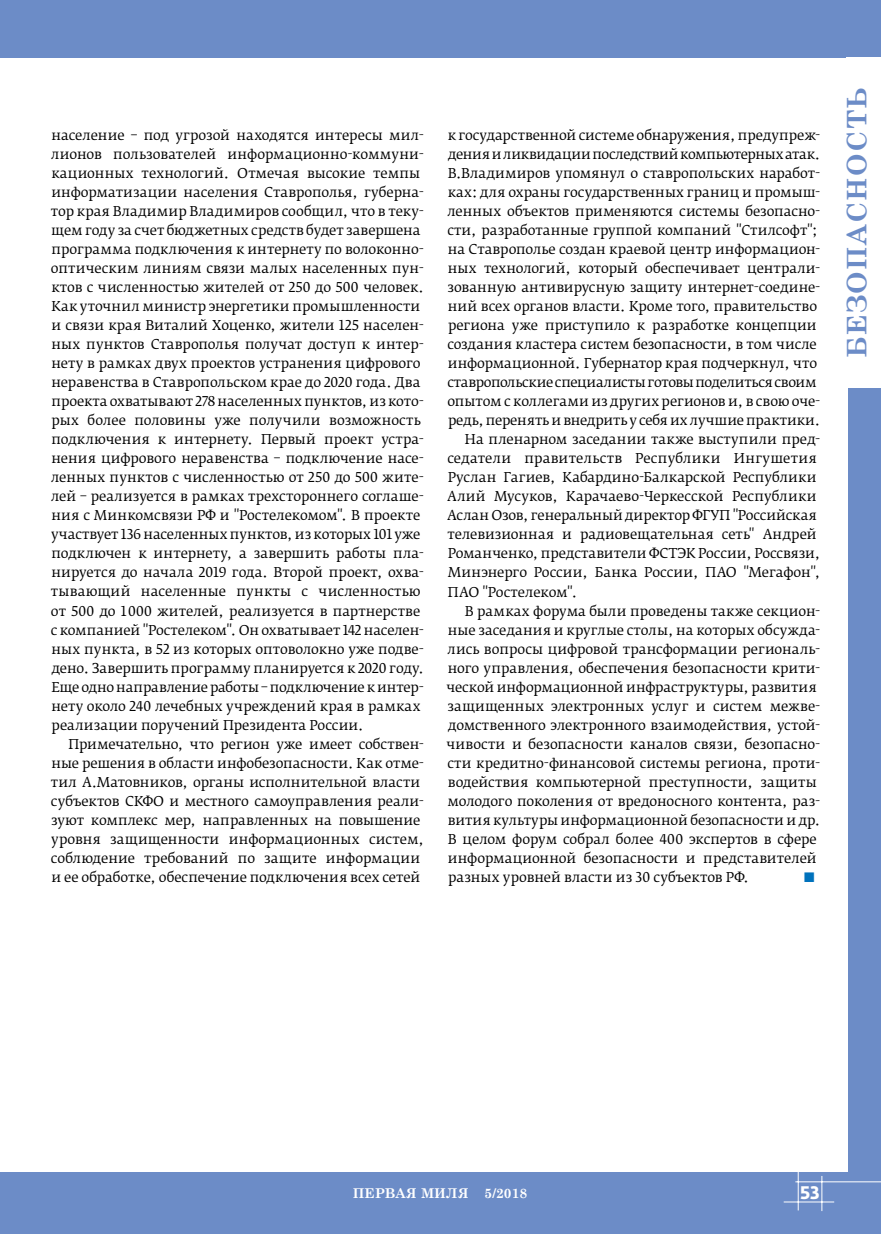
<style>
.page{position:relative;width:881px;height:1234px;background:#fff}
.page>*{position:absolute;margin:0;border:0;box-sizing:border-box;transform-origin:0 0}
.t1{font:700 27px "Century Schoolbook";letter-spacing:.05em;color:#6c8cc7}
.t2{font:700 18px "Fedra Sans Pro";color:#fff}
.t3{font:13.5px/19px "Fedra Serif B Pro";letter-spacing:-.005em;color:#000}
.t4{font:13.5px "Fedra Serif B Pro";letter-spacing:-.03em;color:#000}
.t5{font:13.5px "Fedra Serif B Pro";letter-spacing:.015em;color:#000}
.t6{font:700 13.5px "Century Schoolbook";color:#fff}
.t7{font:13.5px "Fedra Serif B Pro";color:#0072bc}
</style>
<div class="page">
<div style="left:0;top:0;width:880px;height:57px;background:#6c8cc7"></div>
<div style="left:0;top:1172px;width:880px;height:61px;background:#6c8cc7"></div>
<div style="left:847px;top:0;width:33px;height:1233px;background:#6c8cc7"></div>
<hr style="left:783px;top:1201px;width:50px;height:1px;background:#fff">
<hr style="left:797px;top:1171px;width:1px;height:39px;background:#fff">
<hr style="left:821px;top:1175px;width:1px;height:35px;background:#fff">
<hr style="left:795px;top:1181px;width:85px;height:1px;background:#fff">
<div style="left:846px;top:57px;width:34px;height:330px;background:#fff"></div>
<p class="t3" style="left:51px;top:125px;width:374px">население – под угрозой находятся интересы мил&shy;лионов пользователей информационно-коммуни&shy;кационных технологий. Отмечая высокие темпы информатизации населения Ставрополья, губерна&shy;тор края Владимир Владимиров сообщил, что в теку&shy;щем году за счет бюджетных средств будет завершена программа подключения к интернету по волоконно&shy;оптическим линиям связи малых населенных пун&shy;ктов с численностью жителей от 250 до 500 человек.<br>Как уточнил министр энергетики промышленности и связи края Виталий Хоценко, жители 125 населен&shy;ных пунктов Ставрополья получат доступ к интер&shy;нету в рамках двух проектов устранения цифрового неравенства в Ставропольском крае до 2020 года. Два проекта охватывают 278 населенных пунктов, из кото&shy;рых более половины уже получили возможность подключения к интернету. Первый проект устра&shy;нения цифрового неравенства – подключение насе&shy;ленных пунктов с численностью от 250 до 500 жите&shy;лей – реализуется в рамках трехстороннего соглаше&shy;ния с Минкомсвязи РФ и "Ростелекомом". В проекте участвует 136 населенных пунктов, из которых 101 уже подключен к интернету, а завершить работы пла&shy;нируется до начала 2019 года. Второй проект, охва&shy;тывающий населенные пункты с численностью от 500 до 1000 жителей, реализуется в партнерстве с компанией "Ростелеком". Он охватывает 142 населен&shy;ных пункта, в 52 из которых оптоволокно уже подве&shy;дено. Завершить программу планируется к 2020 году.<br>Еще одно направление работы – подключение к интер&shy;нету около 240 лечебных учреждений края в рамках реализации поручений Президента России.</p>
<p class="t3" style="left:51px;top:734px;width:374px;text-indent:18px">Примечательно, что регион уже имеет собствен&shy;ные решения в области инфобезопасности. Как отме&shy;тил А.Матовников, органы исполнительной власти субъектов СКФО и местного самоуправления реали&shy;зуют комплекс мер, направленных на повышение уровня защищенности информационных систем, соблюдение требований по защите информации и ее обработке, обеспечение подключения всех сетей</p>
<p class="t3" style="left:447px;top:125px;width:374px">к государственной системе обнаружения, предупреж-</p>
<p class="t4" style="left:448px;top:145px;width:373px">дения и ликвидации последствий компьютерных атак.</p>
<p class="t3" style="left:447px;top:163px;width:374px">В.Владимиров упомянул о ставропольских наработ-</p>
<p class="t3" style="left:447px;top:182px;width:374px">ках: для охраны государственных границ и промыш-</p>
<p class="t3" style="left:447px;top:201px;width:374px">ленных объектов применяются системы безопасно-</p>
<p class="t3" style="left:447px;top:220px;width:372px">сти, разработанные группой компаний "Стилсофт";</p>
<p class="t3" style="left:447px;top:239px;width:374px">на Ставрополье создан краевой центр информацион-</p>
<p class="t3" style="left:447px;top:258px;width:374px">ных технологий, который обеспечивает централи-</p>
<p class="t3" style="left:447px;top:277px;width:374px">зованную антивирусную защиту интернет-соедине-</p>
<p class="t3" style="left:447px;top:296px;width:371px">ний всех органов власти. Кроме того, правительство</p>
<p class="t3" style="left:448px;top:316px;width:370px">региона уже приступило к разработке концепции</p>
<p class="t3" style="left:447px;top:335px;width:371px">создания кластера систем безопасности, в том числе</p>
<p class="t3" style="left:447px;top:354px;width:370px">информационной. Губернатор края подчеркнул, что</p>
<p class="t4" style="left:447px;top:374px;width:371px">ставропольские специалисты готовы поделиться своим</p>
<p class="t3" style="left:447px;top:392px;width:374px">опытом с коллегами из других регионов и, в свою оче-</p>
<p class="t3" style="left:448px;top:411px;width:373px">редь, перенять и внедрить у себя их лучшие практики.</p>
<p class="t3" style="left:464px;top:430px;width:357px">На пленарном заседании также выступили пред-</p>
<p class="t5" style="left:447px;top:450px;width:371px">седатели правительств Республики Ингушетия</p>
<p class="t3" style="left:447px;top:468px;width:370px">Руслан Гагиев, Кабардино-Балкарской Республики</p>
<p class="t3" style="left:447px;top:487px;width:371px">Алий Мусуков, Карачаево-Черкесской Республики</p>
<p class="t3" style="left:447px;top:506px;width:371px">Аслан Озов, генеральный директор ФГУП "Российская</p>
<p class="t3" style="left:447px;top:525px;width:371px">телевизионная и радиовещательная сеть" Андрей</p>
<p class="t3" style="left:447px;top:544px;width:374px">Романченко, представители ФСТЭК России, Россвязи,</p>
<p class="t3" style="left:447px;top:563px;width:374px">Минэнерго России, Банка России, ПАО "Мегафон",</p>
<p class="t3" style="left:447px;top:582px;width:131px">ПАО "Ростелеком".</p>
<p class="t3" style="left:464px;top:601px;width:357px">В рамках форума были проведены также секцион-</p>
<p class="t3" style="left:447px;top:620px;width:374px">ные заседания и круглые столы, на которых обсужда-</p>
<p class="t3" style="left:447px;top:639px;width:374px">лись вопросы цифровой трансформации региональ-</p>
<p class="t3" style="left:447px;top:658px;width:374px">ного управления, обеспечения безопасности крити-</p>
<p class="t3" style="left:446px;top:677px;width:371px">ческой информационной инфраструктуры, развития</p>
<p class="t3" style="left:447px;top:696px;width:374px">защищенных электронных услуг и систем межве-</p>
<p class="t3" style="left:448px;top:715px;width:373px">домственного электронного взаимодействия, устой-</p>
<p class="t3" style="left:446px;top:734px;width:375px">чивости и безопасности каналов связи, безопасно-</p>
<p class="t3" style="left:447px;top:753px;width:374px">сти кредитно-финансовой системы региона, проти-</p>
<p class="t3" style="left:447px;top:772px;width:370px">водействия компьютерной преступности, защиты</p>
<p class="t3" style="left:447px;top:791px;width:374px">молодого поколения от вредоносного контента, раз-</p>
<p class="t3" style="left:447px;top:810px;width:374px">вития культуры информационной безопасности и др.</p>
<p class="t3" style="left:447px;top:829px;width:370px">В целом форум собрал более 400 экспертов в сфере</p>
<p class="t3" style="left:447px;top:848px;width:370px">информационной безопасности и представителей</p>
<p class="t3" style="left:448px;top:867px;width:302px">разных уровней власти из 30 субъектов РФ.</p>
<p class="t7" style="left:802px;top:868px;width:14px">■</p>
<h1 class="t1" style="left:835px;top:358px;width:272px;rotate:-90deg">Безопасность</h1>
<p class="t6" style="left:352px;top:1181px;width:176px">ПЕРВАЯ МИЛЯ 5/2018</p>
<h2 class="t2" style="left:799px;top:1180px;width:22px">53</h2>
</div>
